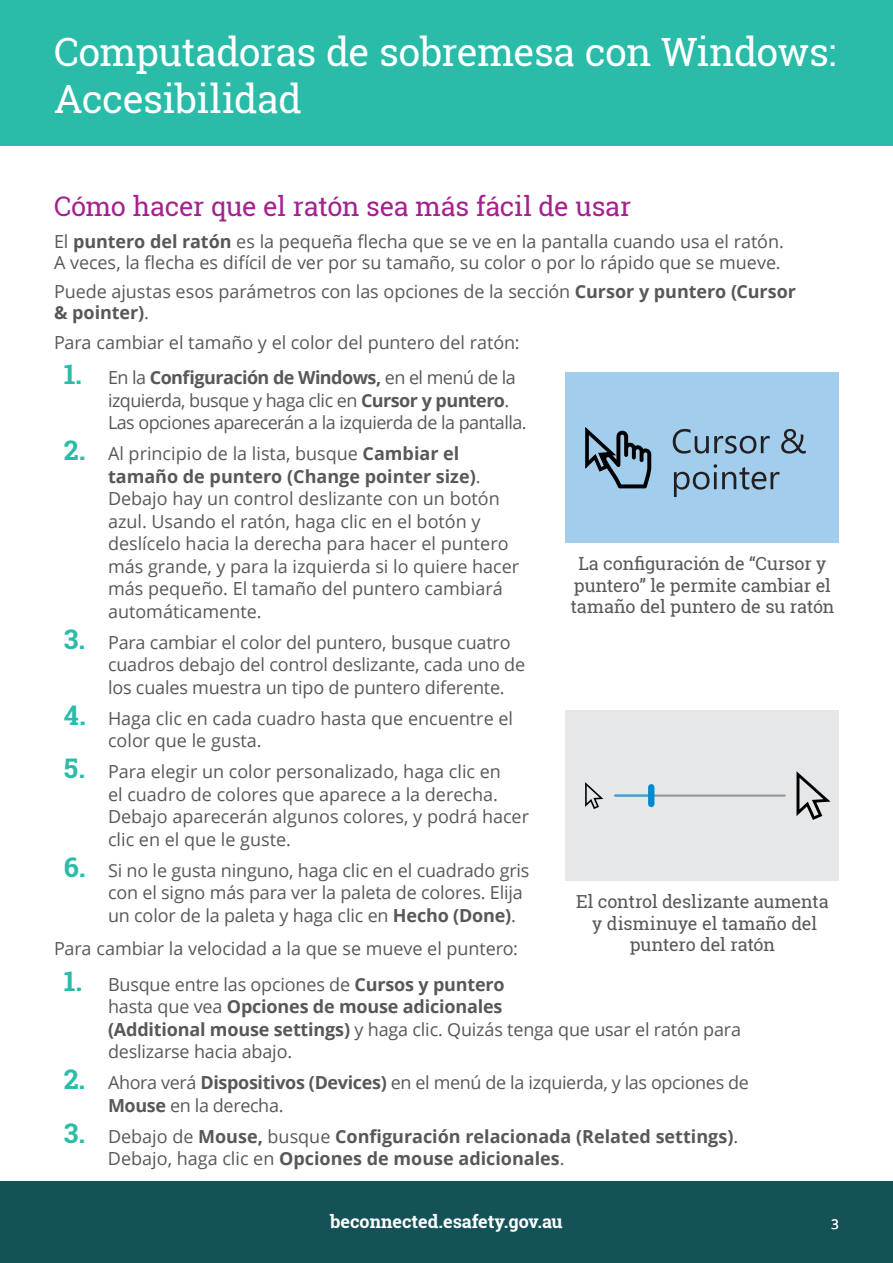
<style>
.page{position:relative;width:893px;height:1263px;background:#fff}
.page>*{position:absolute;margin:0;border:0;box-sizing:border-box;transform-origin:0 0}
.t1{font:39px/46.8px "Roboto Slab";letter-spacing:-.015em;color:#fff}
.t2{font:27px "Roboto Slab";letter-spacing:-.01em;color:#a3228e}
.t3{font:18px/22.5px "Open Sans";letter-spacing:-.005em;color:#57585a}
.t4{font:18px/21.6px "Roboto Slab";letter-spacing:-.005em;color:#57585a;text-align:center}
.t5{font:18px/22.5px "Open Sans";letter-spacing:-.03em;color:#57585a}
.t6{font:700 18px/22.5px "Open Sans";color:#57585a}
.t7{font:700 18px "Roboto Slab";color:#fff}
.t8{font:13.5px "Open Sans";color:#fff}
.s1{font-weight:700}
.s2{font-family:"Roboto Slab";font-weight:700;font-size:27px;color:#2abca8}
.s3{font-family:"Roboto Slab";font-size:27px;color:#2abca8}
.s4{font-weight:400}
</style>
<div class="page">
<div style="left:0;top:1181px;width:893px;height:82px;background:#155257"></div>
<div style="left:0;top:0;width:893px;height:145px;background:#2abca8"></div>
<div style="left:566px;top:373px;width:273px;height:170px;background:#a2cded"></div>
<svg style="left:585px;top:427px;width:66px;height:61px"></svg>
<svg style="left:674px;top:464px;width:105px;height:33px"></svg>
<svg style="left:673px;top:429px;width:97px;height:25px"></svg>
<svg style="left:781px;top:429px;width:25px;height:25px"></svg>
<div style="left:566px;top:710px;width:273px;height:171px;background:#e6e7e9"></div>
<svg style="left:585px;top:782px;width:18px;height:27px"></svg>
<svg style="left:796px;top:771px;width:34px;height:49px"></svg>
<hr style="left:615px;top:794px;width:170px;height:3px;background:#939598">
<hr style="left:615px;top:794px;width:36px;height:3px;background:#35a7de">
<div style="left:648px;top:787px;width:6px;height:17px;background:#0089cf"></div>
<h1 class="t1" style="left:54px;top:28px;width:783px">Computadoras de sobremesa con Windows:<br>Accesibilidad</h1>
<h2 class="t2" style="left:54px;top:188px;width:579px">Cómo hacer que el ratón sea más fácil de usar</h2>
<p class="t3" style="left:54px;top:230px;width:731px;line-height:21px">El <span class="s1">puntero del ratón</span> es la pequeña flecha que se ve en la pantalla cuando usa el ratón.<br>A veces, la flecha es difícil de ver por su tamaño, su color o por lo rápido que se mueve.</p>
<p class="t3" style="left:54px;top:281px;width:743px;line-height:21px">Puede ajustas esos parámetros con las opciones de la sección <span class="s1">Cursor y puntero (Cursor &amp; pointer)</span>.</p>
<p class="t3" style="left:54px;top:330px;width:467px">Para cambiar el tamaño y el color del puntero del ratón:</p>
<p class="t5" style="left:108px;top:366px;width:420px;text-indent:-44px"><span class="s2">1.</span> En la <span class="s1">Configuración de Windows,</span> en el menú de la izquierda, busque y haga clic en <span class="s1">Cursor y puntero</span>.<br>Las opciones aparecerán a la izquierda de la pantalla.</p>
<p class="t3" style="left:108px;top:442px;width:413px;text-indent:-44px"><span class="s2">2.</span> Al principio de la lista, busque <span class="s1">Cambiar el tamaño de puntero (Change pointer size)</span>.<br>Debajo hay un control deslizante con un botón azul. Usando el ratón, haga clic en el botón y deslícelo hacia la derecha para hacer el puntero más grande, y para la izquierda si lo quiere hacer más pequeño. El tamaño del puntero cambiará automáticamente.</p>
<p class="t3" style="left:108px;top:630px;width:419px;text-indent:-44px"><span class="s2">3.</span> Para cambiar el color del puntero, busque cuatro cuadros debajo del control deslizante, cada uno de los cuales muestra un tipo de puntero diferente.</p>
<p class="t3" style="left:108px;top:706px;width:407px;text-indent:-44px"><span class="s2">4.</span> Haga clic en cada cuadro hasta que encuentre el color que le gusta.</p>
<p class="t3" style="left:108px;top:760px;width:423px;text-indent:-44px"><span class="s2">5.</span> Para elegir un color personalizado, haga clic en<br>el cuadro de colores que aparece a la derecha.<br>Debajo aparecerán algunos colores, y podrá hacer clic en el que le guste.</p>
<p class="t3" style="left:108px;top:858px;width:423px;text-indent:-44px"><span class="s2">6.</span> Si no le gusta ninguno, haga clic en el cuadrado gris con el signo más para ver la paleta de colores. Elija un color de la paleta y haga clic en <span class="s1">Hecho (Done)</span>.</p>
<p class="t3" style="left:54px;top:937px;width:466px">Para cambiar la velocidad a la que se mueve el puntero:</p>
<p class="t3" style="left:108px;top:972px;width:634px;text-indent:-44px"><span class="s2">1.</span> Busque entre las opciones de <span class="s1">Cursos y puntero<br></span>hasta que vea <span class="s1">Opciones de mouse adicionales<br>(Additional mouse settings)</span> y haga clic. Quizás tenga que usar el ratón para deslizarse hacia abajo.</p>
<p class="t3" style="left:108px;top:1071px;width:642px;text-indent:-44px"><span class="s2">2.</span> Ahora verá <span class="s1">Dispositivos (Devices)</span> en el menú de la izquierda, y las opciones de<br><span class="s1">Mouse</span> en la derecha.</p>
<p class="t6" style="left:108px;top:1124px;width:632px;text-indent:-44px"><span class="s3">3.</span> <span class="s4">Debajo de</span> Mouse, <span class="s4">busque</span> Configuración relacionada (Related settings)<span class="s4">.<br>Debajo, haga clic en</span> Opciones de mouse adicionales<span class="s4">.</span></p>
<p class="t4" style="left:570px;top:552px;width:265px">La configuración de “Cursor y puntero” le permite cambiar el tamaño del puntero de su ratón</p>
<p class="t4" style="left:576px;top:890px;width:254px">El control deslizante aumenta y disminuye el tamaño del puntero del ratón</p>
<p class="t7" style="left:330px;top:1209px;width:234px">beconnected.esafety.gov.au</p>
<p class="t8" style="left:831px;top:1214px;width:9px">3</p>
</div>
